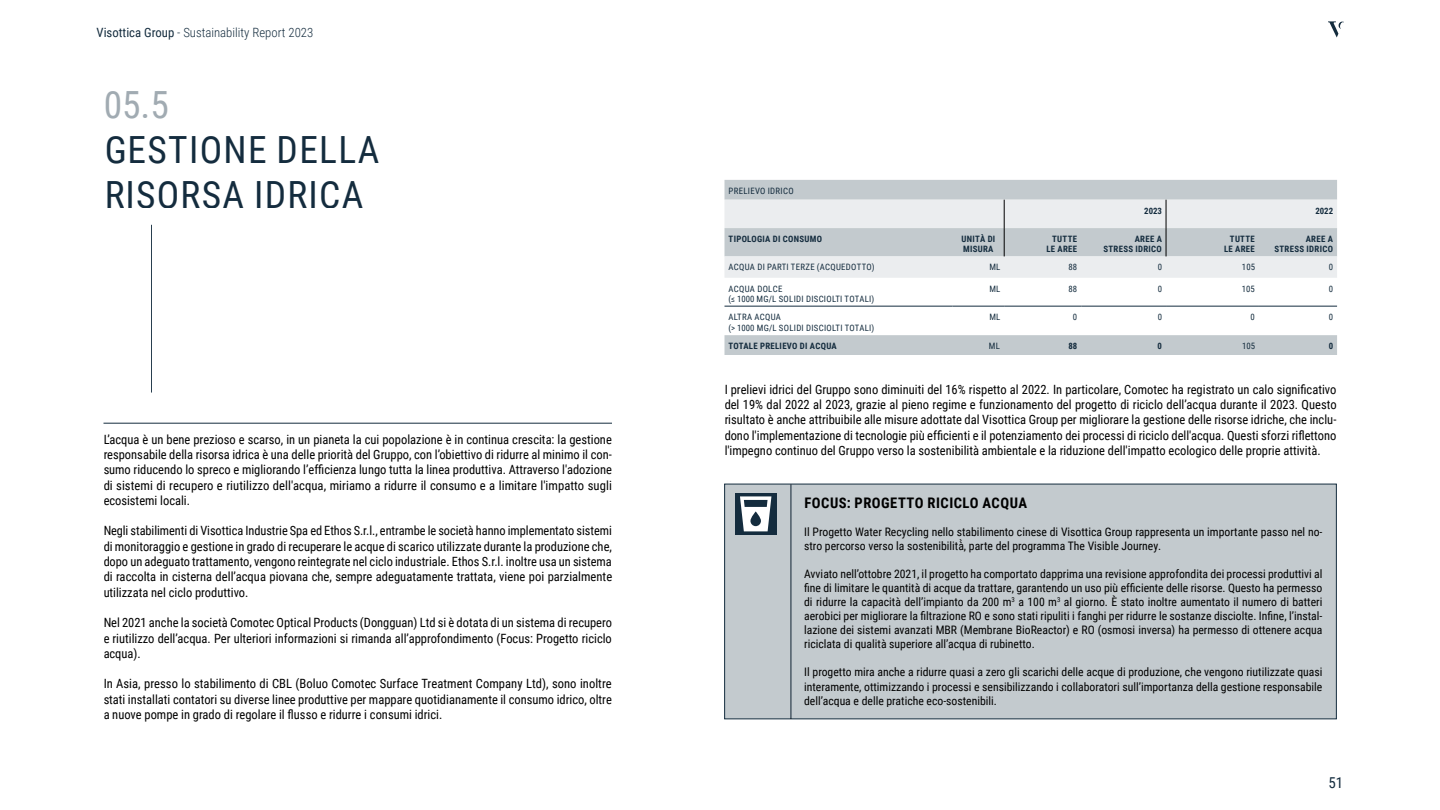
<style>
.page{position:relative;width:1440px;height:810px;background:#fff}
.page>*{position:absolute;margin:0;border:0;box-sizing:border-box;transform-origin:0 0}
.t1{font:37.5px/45px "Roboto Condensed";letter-spacing:.035em;color:#142c3e}
.t2{font:37.5px "Roboto Condensed";color:#a1abb2}
.t3{font:15px "Roboto Condensed";color:#142c3e}
.t4{font:700 14.55px "Roboto Condensed";letter-spacing:.035em;color:#000}
.t5{font:12.75px/15.3px "Roboto Condensed";color:#000;text-align:justify}
.t6{font:300 12.75px "Roboto Condensed";color:#142c3e}
.t7{font:11.7px/14px "Roboto Condensed";color:#000;text-align:justify}
.t8{font:8.77px/10.5px "Roboto Condensed";letter-spacing:.035em;color:#142c3e}
.t9{font:700 8.77px/10.5px "Roboto Condensed";letter-spacing:.035em;color:#142c3e;text-align:right}
.s1{font-weight:400}
</style>
<div class="page">
<svg style="left:1328px;top:21px;width:16px;height:17px"></svg>
<hr style="left:151px;top:225px;width:1px;height:168px;background:#142c3e">
<hr style="left:104px;top:423px;width:508px;height:1px;background:#142c3e">
<svg style="left:724px;top:180px;width:613px;height:175px"></svg>
<svg style="left:724px;top:200px;width:613px;height:78px;background:#dce0e2"></svg>
<hr style="left:1004px;top:306px;width:77px;height:1px;background:#142c3e">
<hr style="left:952px;top:306px;width:52px;height:1px;background:#142c3e">
<hr style="left:724px;top:306px;width:228px;height:1px;background:#142c3e">
<hr style="left:1081px;top:306px;width:85px;height:1px;background:#142c3e">
<hr style="left:1166px;top:306px;width:93px;height:1px;background:#142c3e">
<hr style="left:1259px;top:306px;width:78px;height:1px;background:#142c3e">
<svg style="left:1166px;top:200px;width:1px;height:56px"></svg>
<svg style="left:1004px;top:200px;width:1px;height:56px"></svg>
<div style="left:725px;top:484px;width:612px;height:235px;background:#c3cace"></div>
<div style="left:735px;top:493px;width:42px;height:42px;background:#142c3e"></div>
<svg style="left:740px;top:496px;width:31px;height:35px"></svg>
<hr style="left:791px;top:484px;width:1px;height:235px;background:#142c3e">
<p class="t6" style="left:97px;top:24px;width:218px"><span class="s1">Visottica Group</span> - Sustainability Report 2023</p>
<h1 class="t2" style="left:104px;top:78px;width:67px">05.5</h1>
<h1 class="t1" style="left:104px;top:125px;width:277px">GESTIONE DELLA<br>RISORSA IDRICA</h1>
<p class="t5" style="left:104px;top:431px;width:510px">L’acqua è un bene prezioso e scarso, in un pianeta la cui popolazione è in continua crescita: la gestione responsabile della risorsa idrica è una delle priorità del Gruppo, con l’obiettivo di ridurre al minimo il con&shy;sumo riducendo lo spreco e migliorando l’efficienza lungo tutta la linea produttiva. Attraverso l'adozione di sistemi di recupero e riutilizzo dell'acqua, miriamo a ridurre il consumo e a limitare l'impatto sugli ecosistemi locali.</p>
<p class="t5" style="left:104px;top:523px;width:510px">Negli stabilimenti di Visottica Industrie Spa ed Ethos S.r.l., entrambe le società hanno implementato sistemi di monitoraggio e gestione in grado di recuperare le acque di scarico utilizzate durante la produzione che, dopo un adeguato trattamento, vengono reintegrate nel ciclo industriale. Ethos S.r.l. inoltre usa un sistema di raccolta in cisterna dell’acqua piovana che, sempre adeguatamente trattata, viene poi parzialmente utilizzata nel ciclo produttivo.</p>
<p class="t5" style="left:104px;top:615px;width:510px">Nel 2021 anche la società Comotec Optical Products (Dongguan) Ltd si è dotata di un sistema di recupero e riutilizzo dell’acqua. Per ulteriori informazioni si rimanda all’approfondimento (Focus: Progetto riciclo acqua).</p>
<p class="t5" style="left:104px;top:676px;width:510px">In Asia, presso lo stabilimento di CBL (Boluo Comotec Surface Treatment Company Ltd), sono inoltre stati installati contatori su diverse linee produttive per mappare quotidianamente il consumo idrico, oltre a nuove pompe in grado di regolare il flusso e ridurre i consumi idrici.</p>
<p class="t8" style="left:729px;top:185px;width:67px">PRELIEVO IDRICO</p>
<p class="t9" style="left:1144px;top:205px;width:19px">2023</p>
<p class="t9" style="left:1315px;top:205px;width:19px">2022</p>
<p class="t9" style="left:729px;top:233px;width:95px">TIPOLOGIA DI CONSUMO</p>
<p class="t9" style="left:961px;top:233px;width:35px;text-align:left">UNITÀ DI<br>MISURA</p>
<p class="t9" style="left:1046px;top:233px;width:32px">TUTTE<br>LE AREE</p>
<p class="t9" style="left:1103px;top:233px;width:60px">AREE A<br>STRESS IDRICO</p>
<p class="t9" style="left:1224px;top:233px;width:32px">TUTTE<br>LE AREE</p>
<p class="t9" style="left:1275px;top:233px;width:60px">AREE A<br>STRESS IDRICO</p>
<p class="t8" style="left:729px;top:262px;width:148px">ACQUA DI PARTI TERZE (ACQUEDOTTO)</p>
<p class="t8" style="left:989px;top:262px;width:12px">ML</p>
<p class="t8" style="left:1069px;top:262px;width:10px">88</p>
<p class="t8" style="left:1158px;top:262px;width:6px">0</p>
<p class="t8" style="left:1242px;top:262px;width:15px">105</p>
<p class="t8" style="left:1329px;top:262px;width:6px">0</p>
<p class="t8" style="left:728px;top:283px;width:147px">ACQUA DOLCE<br>(≤ 1000 MG/L SOLIDI DISCIOLTI TOTALI)</p>
<p class="t8" style="left:989px;top:283px;width:12px">ML</p>
<p class="t8" style="left:1069px;top:283px;width:10px">88</p>
<p class="t8" style="left:1158px;top:283px;width:6px">0</p>
<p class="t8" style="left:1242px;top:283px;width:15px">105</p>
<p class="t8" style="left:1329px;top:283px;width:6px">0</p>
<p class="t8" style="left:728px;top:311px;width:147px;line-height:11.2px">ALTRA ACQUA<br>(&gt; 1000 MG/L SOLIDI DISCIOLTI TOTALI)</p>
<p class="t8" style="left:989px;top:311px;width:12px">ML</p>
<p class="t8" style="left:1073px;top:311px;width:6px">0</p>
<p class="t8" style="left:1158px;top:311px;width:6px">0</p>
<p class="t8" style="left:1251px;top:311px;width:6px">0</p>
<p class="t8" style="left:1329px;top:311px;width:6px">0</p>
<p class="t9" style="left:729px;top:340px;width:110px">TOTALE PRELIEVO DI ACQUA</p>
<p class="t8" style="left:989px;top:340px;width:13px">ML</p>
<p class="t9" style="left:1068px;top:340px;width:10px">88</p>
<p class="t9" style="left:1158px;top:340px;width:6px">0</p>
<p class="t8" style="left:1242px;top:340px;width:15px">105</p>
<p class="t9" style="left:1329px;top:340px;width:6px">0</p>
<p class="t5" style="left:724px;top:381px;width:614px">I prelievi idrici del Gruppo sono diminuiti del 16% rispetto al 2022. In particolare, Comotec ha registrato un calo significativo del 19% dal 2022 al 2023, grazie al pieno regime e funzionamento del progetto di riciclo dell’acqua durante il 2023. Questo risultato è anche attribuibile alle misure adottate dal Visottica Group per migliorare la gestione delle risorse idriche, che inclu&shy;dono l'implementazione di tecnologie più efficienti e il potenziamento dei processi di riciclo dell'acqua. Questi sforzi riflettono l'impegno continuo del Gruppo verso la sostenibilità ambientale e la riduzione dell'impatto ecologico delle proprie attività.</p>
<p class="t4" style="left:804px;top:493px;width:224px">FOCUS: PROGETTO RICICLO ACQUA</p>
<p class="t7" style="left:804px;top:524px;width:520px">Il Progetto Water Recycling nello stabilimento cinese di Visottica Group rappresenta un importante passo nel no&shy;stro percorso verso la sostenibilità̀, parte del programma The Visible Journey.</p>
<p class="t7" style="left:804px;top:567px;width:520px">Avviato nell’ottobre 2021, il progetto ha comportato dapprima una revisione approfondita dei processi produttivi al fine di limitare le quantità di acque da trattare, garantendo un uso più efficiente delle risorse. Questo ha permesso di ridurre la capacità dell’impianto da 200 m<sup>3</sup> a 100 m<sup>3</sup> al giorno. È stato inoltre aumentato il numero di batteri aerobici per migliorare la filtrazione RO e sono stati ripuliti i fanghi per ridurre le sostanze disciolte. Infine, l’instal&shy;lazione dei sistemi avanzati MBR (Membrane BioReactor) e RO (osmosi inversa) ha permesso di ottenere acqua riciclata di qualità superiore all’acqua di rubinetto.</p>
<p class="t7" style="left:804px;top:665px;width:520px">Il progetto mira anche a ridurre quasi a zero gli scarichi delle acque di produzione, che vengono riutilizzate quasi interamente, ottimizzando i processi e sensibilizzando i collaboratori sull’importanza della gestione responsabile dell’acqua e delle pratiche eco-sostenibili.</p>
<p class="t3" style="left:1329px;top:772px;width:16px">51</p>
</div>
